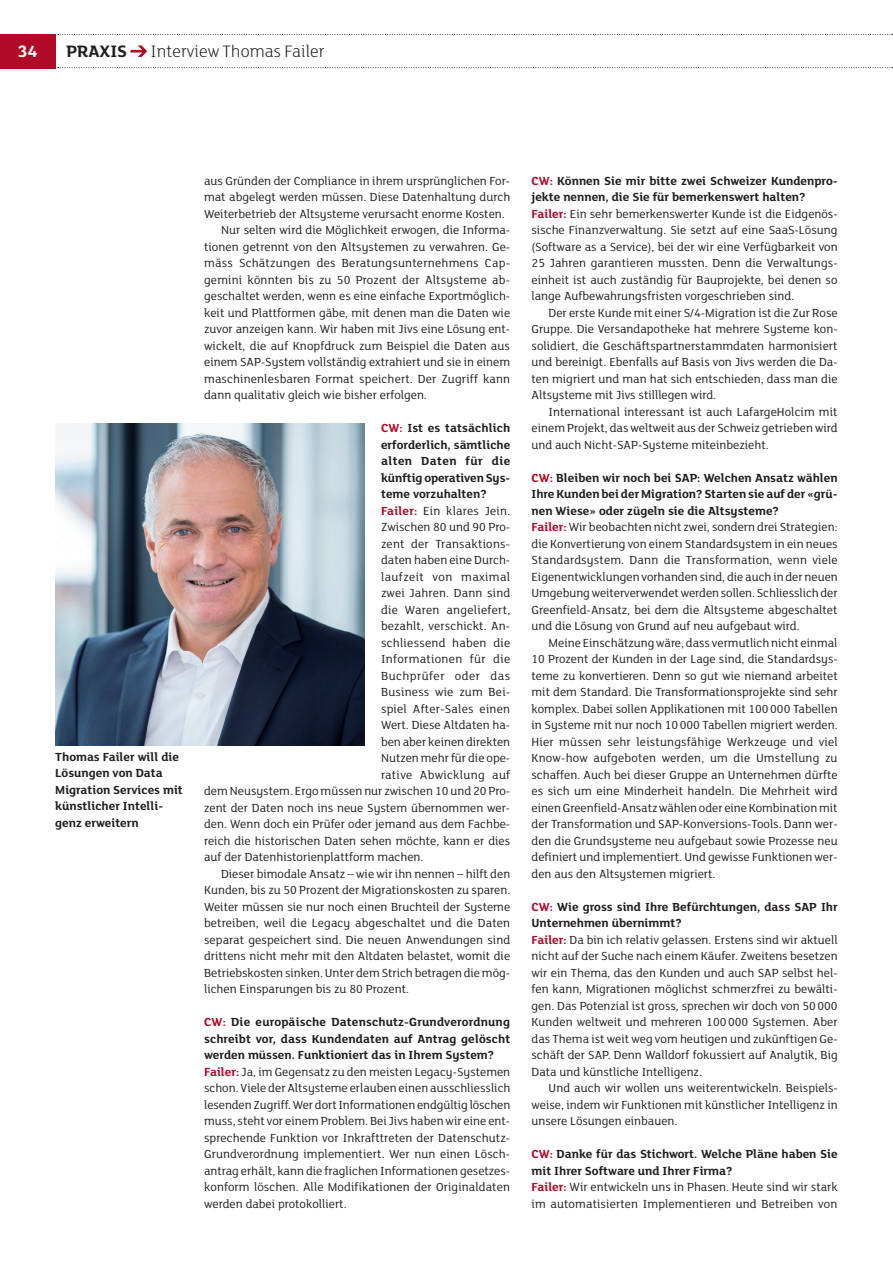
<style>
.page{position:relative;width:893px;height:1263px;background:#fff}
.page>*{position:absolute;margin:0;border:0;box-sizing:border-box;transform-origin:0 0}
.t1{font:300 18px "FS Lola";color:#231f20}
.t2{font:700 18px "FS Lola";color:#231f20}
.t3{font:700 18px "FS Lola";color:#fff}
._04_Lauftext_ohne_Ei{font:12.75px/16.5px "FS Lola";color:#231f20;text-align:justify}
._04_Lauftext{font:12.75px/16.5px "FS Lola";color:#231f20;text-align:justify}
._04_Interview_Frage{font:700 12.75px/16.5px "FS Lola";color:#231f20;text-align:justify}
._08_BU{font:700 12.75px/16.5px "FS Lola";color:#231f20}
._04_Lauftext_ohne_Ei-2{font:12.75px "FS Lola";letter-spacing:.02em;color:#231f20}
._04_Lauftext_ohne_Ei-3{font:12.75px "FS Lola";letter-spacing:.025em;color:#231f20}
._04_Lauftext_ohne_Ei-4{font:12.75px "FS Lola";letter-spacing:.03em;color:#231f20}
._04_Lauftext_ohne_Ei-5{font:12.75px "FS Lola";letter-spacing:.04em;color:#231f20}
.s1{color:#b00a27}
.s2{font-weight:700;color:#b00a27}
</style>
<div class="page">
<div style="left:0;top:34px;width:55px;height:34px;background:#b00a27"></div>
<svg style="left:130px;top:45px;width:17px;height:12px"></svg>
<svg style="left:58px;top:67px;width:835px;height:1px"></svg>
<svg style="left:58px;top:34px;width:835px;height:1px"></svg>
<img style="left:56px;top:423px;width:308px;height:322px">
<h1 class="t3" style="left:18px;top:39px;width:22px">34</h1>
<h1 class="t2" style="left:66px;top:39px;width:62px">PRAXIS</h1>
<h1 class="t1" style="left:151px;top:40px;width:176px">Interview Thomas Failer</h1>
<p class="_08_BU" style="left:55px;top:747px;width:129px">Thomas Failer will die<br>Lösungen von Data<br>Migration Services mit künstlicher Intelli&shy;genz erweitern</p>
<p class="_04_Lauftext_ohne_Ei" style="left:204px;top:172px;width:308px">aus Gründen der Compliance in ihrem ursprünglichen For&shy;mat abgelegt werden müssen. Diese Datenhaltung durch Weiterbetrieb der Altsysteme verursacht enorme Kosten.</p>
<p class="_04_Lauftext" style="left:204px;top:221px;width:308px;text-align:left;text-indent:17px">Nur selten wird die Möglichkeit erwogen, die Informa&shy;tionen getrennt von den Altsystemen zu verwahren. Ge&shy;mäss Schätzungen des Beratungsunternehmens Cap&shy;gemini könnten bis zu 50 Prozent der Altsysteme ab&shy;geschaltet werden, wenn es eine einfache Exportmöglich&shy;keit und Plattformen gäbe, mit denen man die Daten wie zuvor anzeigen kann. Wir haben mit Jivs eine Lösung ent&shy;wickelt, die auf Knopfdruck zum Beispiel die Daten aus einem SAP-System vollständig extrahiert und sie in einem maschinenlesbaren Format speichert. Der Zugriff kann dann qualitativ gleich wie bisher erfolgen.</p>
<p class="_04_Interview_Frage" style="left:381px;top:419px;width:131px"><span class="s1">CW:</span> Ist es tatsächlich erforderlich, sämtliche alten Daten für die künftig operativen Sys&shy;teme vorzuhalten?</p>
<p class="_04_Lauftext_ohne_Ei" style="left:381px;top:502px;width:131px"><span class="s2">Failer:</span> Ein klares Jein.</p>
<p class="_04_Lauftext_ohne_Ei" style="left:381px;top:518px;width:131px">Zwischen 80 und 90 Pro-</p>
<p class="_04_Lauftext_ohne_Ei-2" style="left:381px;top:535px;width:129px">zent der Transaktions-</p>
<p class="_04_Lauftext_ohne_Ei" style="left:381px;top:551px;width:131px">daten haben eine Durch-</p>
<p class="_04_Lauftext_ohne_Ei-4" style="left:381px;top:568px;width:131px">laufzeit von maximal</p>
<p class="_04_Lauftext_ohne_Ei" style="left:381px;top:584px;width:131px">zwei Jahren. Dann sind</p>
<p class="_04_Lauftext_ohne_Ei-2" style="left:381px;top:601px;width:131px">die Waren angeliefert,</p>
<p class="_04_Lauftext_ohne_Ei" style="left:381px;top:617px;width:131px">bezahlt, verschickt. An-</p>
<p class="_04_Lauftext_ohne_Ei-2" style="left:381px;top:634px;width:131px">schliessend haben die</p>
<p class="_04_Lauftext_ohne_Ei-3" style="left:381px;top:651px;width:131px">Informationen für die</p>
<p class="_04_Lauftext_ohne_Ei-5" style="left:381px;top:667px;width:131px">Buchprüfer oder das</p>
<p class="_04_Lauftext_ohne_Ei" style="left:381px;top:683px;width:131px">Business wie zum Bei-</p>
<p class="_04_Lauftext_ohne_Ei" style="left:381px;top:700px;width:131px">spiel After-Sales einen</p>
<p class="_04_Lauftext_ohne_Ei" style="left:381px;top:716px;width:131px">Wert. Diese Altdaten ha-</p>
<p class="_04_Lauftext_ohne_Ei" style="left:381px;top:733px;width:131px">ben aber keinen direkten</p>
<p class="_04_Lauftext_ohne_Ei" style="left:381px;top:749px;width:131px">Nutzen mehr für die ope-</p>
<p class="_04_Lauftext_ohne_Ei-3" style="left:381px;top:766px;width:131px">rative Abwicklung auf</p>
<p class="_04_Lauftext_ohne_Ei" style="left:204px;top:782px;width:308px">dem Neusystem. Ergo müssen nur zwischen 10 und 20 Pro-</p>
<p class="_04_Lauftext_ohne_Ei" style="left:204px;top:799px;width:308px">zent der Daten noch ins neue System übernommen wer-</p>
<p class="_04_Lauftext_ohne_Ei" style="left:204px;top:815px;width:308px">den. Wenn doch ein Prüfer oder jemand aus dem Fachbe-</p>
<p class="_04_Lauftext_ohne_Ei" style="left:204px;top:832px;width:308px">reich die historischen Daten sehen möchte, kann er dies</p>
<p class="_04_Lauftext_ohne_Ei" style="left:204px;top:848px;width:221px">auf der Datenhistorienplattform machen.</p>
<p class="_04_Lauftext" style="left:204px;top:865px;width:308px;text-align:left;text-indent:17px">Dieser bimodale Ansatz – wie wir ihn nennen – hilft den Kunden, bis zu 50 Prozent der Migrationskosten zu sparen.<br>Weiter müssen sie nur noch einen Bruchteil der Systeme betreiben, weil die Legacy abgeschaltet und die Daten separat gespeichert sind. Die neuen Anwendungen sind drittens nicht mehr mit den Altdaten belastet, womit die Betriebskosten sinken. Unter dem Strich betragen die mög&shy;lichen Einsparungen bis zu 80 Prozent.</p>
<p class="_04_Interview_Frage" style="left:204px;top:1013px;width:308px"><span class="s1">CW:</span> Die europäische Datenschutz-Grundverordnung schreibt vor, dass Kundendaten auf Antrag gelöscht werden müssen. Funktioniert das in Ihrem System?</p>
<p class="_04_Lauftext_ohne_Ei" style="left:204px;top:1063px;width:308px;text-align:left"><span class="s2">Failer:</span> Ja, im Gegensatz zu den meisten Legacy-Systemen schon. Viele der Altsysteme erlauben einen ausschliesslich lesenden Zugriff. Wer dort Informationen endgültig löschen muss, steht vor einem Problem. Bei Jivs haben wir eine ent&shy;sprechende Funktion vor Inkrafttreten der Datenschutz-Grundverordnung implementiert. Wer nun einen Lösch&shy;antrag erhält, kann die fraglichen Informationen gesetzes&shy;konform löschen. Alle Modifikationen der Originaldaten werden dabei protokolliert.</p>
<p class="_04_Interview_Frage" style="left:531px;top:172px;width:308px"><span class="s1">CW:</span> Können Sie mir bitte zwei Schweizer Kundenpro&shy;jekte nennen, die Sie für bemerkenswert halten?</p>
<p class="_04_Lauftext_ohne_Ei" style="left:531px;top:205px;width:308px"><span class="s2">Failer:</span> Ein sehr bemerkenswerter Kunde ist die Eidgenös&shy;sische Finanzverwaltung. Sie setzt auf eine SaaS-Lösung (Software as a Service), bei der wir eine Verfügbarkeit von 25 Jahren garantieren mussten. Denn die Verwaltungs&shy;einheit ist auch zuständig für Bauprojekte, bei denen so lange Aufbewahrungsfristen vorgeschrieben sind.</p>
<p class="_04_Lauftext" style="left:531px;top:304px;width:308px;text-indent:17px">Der erste Kunde mit einer S/4-Migration ist die Zur Rose Gruppe. Die Versandapotheke hat mehrere Systeme kon&shy;solidiert, die Geschäftspartnerstammdaten harmonisiert und bereinigt. Ebenfalls auf Basis von Jivs werden die Da&shy;ten migriert und man hat sich entschieden, dass man die Altsysteme mit Jivs stilllegen wird.</p>
<p class="_04_Lauftext" style="left:531px;top:403px;width:308px;text-indent:17px">International interessant ist auch LafargeHolcim mit einem Projekt, das weltweit aus der Schweiz getrieben wird und auch Nicht-SAP-Systeme miteinbezieht.</p>
<p class="_04_Interview_Frage" style="left:531px;top:469px;width:308px"><span class="s1">CW:</span> Bleiben wir noch bei SAP: Welchen Ansatz wählen Ihre Kunden bei der Migration? Starten sie auf der «grü&shy;nen Wiese» oder zügeln sie die Altsysteme?</p>
<p class="_04_Lauftext_ohne_Ei" style="left:531px;top:518px;width:308px"><span class="s2">Failer:</span> Wir beobachten nicht zwei, sondern drei Strategien: die Konvertierung von einem Standardsystem in ein neues Standardsystem. Dann die Transformation, wenn viele Eigenentwicklungen vorhanden sind, die auch in der neuen Umgebung weiterverwendet werden sollen. Schliesslich der Greenfield-Ansatz, bei dem die Altsysteme abgeschaltet und die Lösung von Grund auf neu aufgebaut wird.</p>
<p class="_04_Lauftext" style="left:531px;top:634px;width:308px;text-indent:17px">Meine Einschätzung wäre, dass vermutlich nicht einmal 10 Prozent der Kunden in der Lage sind, die Standardsys&shy;teme zu konvertieren. Denn so gut wie niemand arbeitet mit dem Standard. Die Transformationsprojekte sind sehr komplex. Dabei sollen Applikationen mit 100000 Tabellen in Systeme mit nur noch 10000 Tabellen migriert werden.<br>Hier müssen sehr leistungsfähige Werkzeuge und viel Know-how aufgeboten werden, um die Umstellung zu schaffen. Auch bei dieser Gruppe an Unternehmen dürfte es sich um eine Minderheit handeln. Die Mehrheit wird einen Greenfield-Ansatz wählen oder eine Kombination mit der Transformation und SAP-Konversions-Tools. Dann wer&shy;den die Grundsysteme neu aufgebaut sowie Prozesse neu definiert und implementiert. Und gewisse Funktionen wer&shy;den aus den Altsystemen migriert.</p>
<p class="_04_Interview_Frage" style="left:531px;top:898px;width:308px"><span class="s1">CW:</span> Wie gross sind Ihre Befürchtungen, dass SAP Ihr<br>Unternehmen übernimmt?</p>
<p class="_04_Lauftext_ohne_Ei" style="left:531px;top:931px;width:308px"><span class="s2">Failer:</span> Da bin ich relativ gelassen. Erstens sind wir aktuell nicht auf der Suche nach einem Käufer. Zweitens besetzen wir ein Thema, das den Kunden und auch SAP selbst hel&shy;fen kann, Migrationen möglichst schmerzfrei zu bewälti&shy;gen. Das Potenzial ist gross, sprechen wir doch von 50000<br>Kunden weltweit und mehreren 100000 Systemen. Aber das Thema ist weit weg vom heutigen und zukünftigen Ge&shy;schäft der SAP. Denn Walldorf fokussiert auf Analytik, Big Data und künstliche Intelligenz.</p>
<p class="_04_Lauftext" style="left:531px;top:1079px;width:308px;text-indent:17px">Und auch wir wollen uns weiterentwickeln. Beispiels&shy;weise, indem wir Funktionen mit künstlicher Intelligenz in unsere Lösungen einbauen.</p>
<p class="_04_Interview_Frage" style="left:531px;top:1145px;width:308px"><span class="s1">CW:</span> Danke für das Stichwort. Welche Pläne haben Sie mit Ihrer Software und Ihrer Firma?</p>
<p class="_04_Lauftext_ohne_Ei" style="left:531px;top:1178px;width:308px"><span class="s2">Failer:</span> Wir entwickeln uns in Phasen. Heute sind wir stark im automatisierten Implementieren und Betreiben von</p>
</div>
